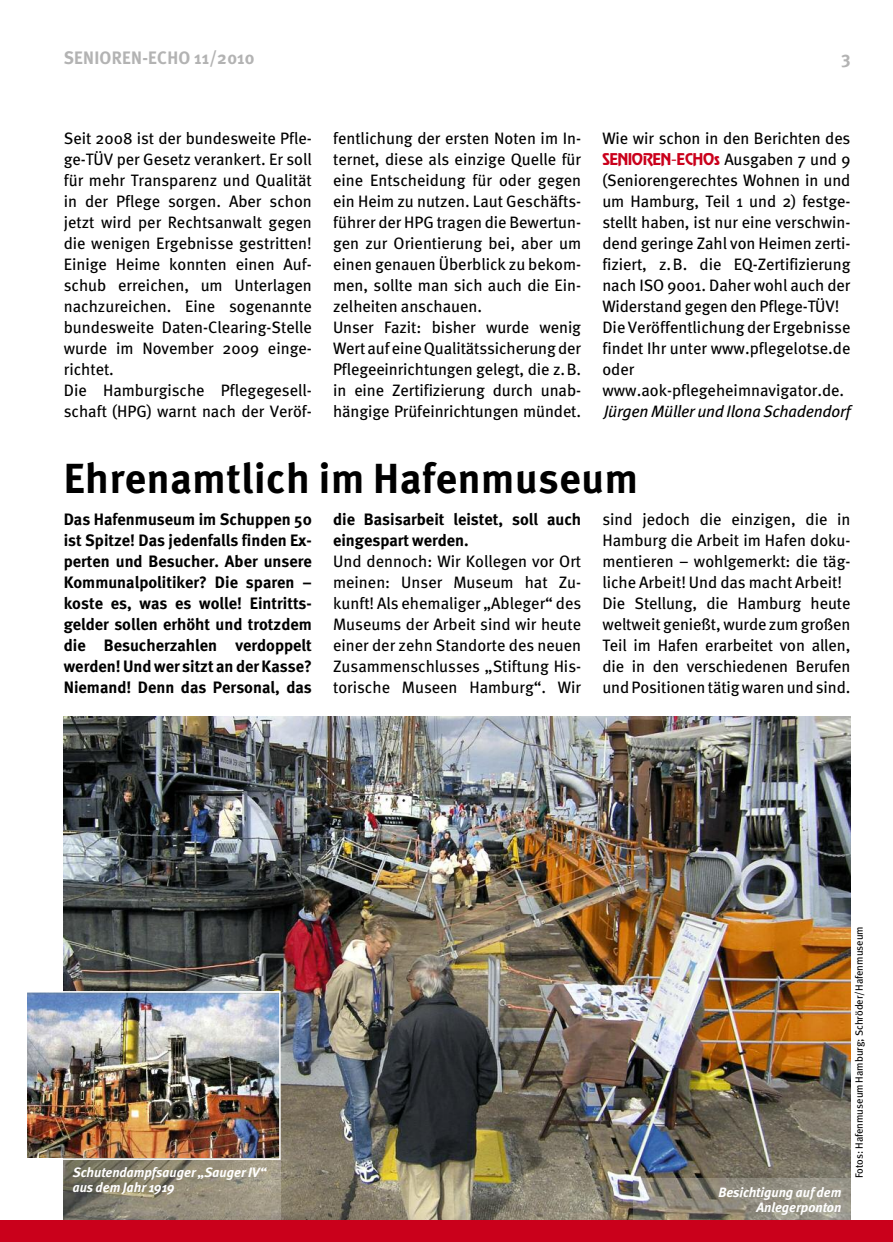
<style>
.page{position:relative;width:893px;height:1242px;background:#fff}
.page>*{position:absolute;margin:0;border:0;box-sizing:border-box;transform-origin:0 0}
.t1{font:700 42px "Meta";letter-spacing:.015em;color:#000}
.t2{font:700 18px "Meta";letter-spacing:.015em;color:#b3b3b3}
.t3{font:16.5px/21px "Meta";color:#000}
.t4{font:700 16.5px/21px "Meta";color:#000;text-align:justify}
.t5{font:italic 16.5px "Meta";letter-spacing:-.01em;color:#000}
.t6{font:700 16.5px "On Stage Serial";letter-spacing:-.005em;color:#ca001b}
.t7{font:italic 700 13.5px/15px "Meta";color:#fff}
.t8{font:10.5px "Meta";color:#000}
.s1{font-family:"Lucida Grande";font-weight:400}
.s2{font-family:"Meta";font-weight:400;color:#000}
</style>
<div class="page">
<img style="left:64px;top:716px;width:786px;height:504px">
<img style="left:64px;top:1159px;width:217px;height:61px">
<img style="left:634px;top:1178px;width:216px;height:42px">
<img style="left:29px;top:994px;width:249px;height:162px">
<div style="left:26px;top:991px;width:255px;height:168px;border:2px solid #fff"></div>
<div style="left:0;top:1220px;width:893px;height:22px;background:#ca001b"></div>
<p class="t2" style="left:64px;top:47px;width:192px">SENIOREN-ECHO 11/2010</p>
<p class="t2" style="left:841px;top:47px;width:11px">3</p>
<p class="t3" style="left:64px;top:128px;width:250px">Seit 2008 ist der bundesweite Pfle&shy;ge-TÜV per Gesetz verankert. Er soll für mehr Transparenz und Qualität in der Pflege sorgen. Aber schon jetzt wird per Rechtsanwalt gegen die wenigen Ergebnisse gestritten!<br>Einige Heime konnten einen Auf&shy;schub erreichen, um Unterlagen nachzureichen. Eine sogenannte bundesweite Daten-Clearing-Stelle wurde im November 2009 einge&shy;richtet.<br>Die Hamburgische Pflegegesell&shy;schaft (HPG) warnt nach der Veröf-</p>
<p class="t3" style="left:333px;top:128px;width:250px">fentlichung der ersten Noten im In&shy;ternet, diese als einzige Quelle für eine Entscheidung für oder gegen ein Heim zu nutzen. Laut Geschäfts&shy;führer der HPG tragen die Bewertun&shy;gen zur Orientierung bei, aber um einen genauen Überblick zu bekom&shy;men, sollte man sich auch die Ein&shy;zelheiten anschauen.<br>Unser Fazit: bisher wurde wenig Wert auf eine Qualitätssicherung der Pflegeeinrichtungen gelegt, die z.B. in eine Zertifizierung durch unab&shy;hängige Prüfeinrichtungen mündet.</p>
<p class="t3" style="left:602px;top:128px;width:250px">Wie wir schon in den Berichten des</p>
<p class="t6" style="left:602px;top:150px;width:249px">SENIOREN<span class="s1">-</span>ECHOs <span class="s2">Ausgaben 7 und 9</span></p>
<p class="t3" style="left:602px;top:170px;width:250px">(Seniorengerechtes Wohnen in und um Hamburg, Teil 1 und 2) festge&shy;stellt haben, ist nur eine verschwin&shy;dend geringe Zahl von Heimen zerti&shy;fiziert, z.B. die EQ-Zertifizierung nach ISO 9001. Daher wohl auch der<br>Widerstand gegen den Pflege-TÜV!<br>Die Veröffentlichung der Ergebnisse findet Ihr unter www.pflegelotse.de oder www.aok-pflegeheimnavigator.de.</p>
<p class="t5" style="left:604px;top:406px;width:248px">Jürgen Müller und Ilona Schadendorf</p>
<h1 class="t1" style="left:64px;top:454px;width:576px">Ehrenamtlich im Hafenmuseum</h1>
<p class="t4" style="left:64px;top:509px;width:250px">Das Hafenmuseum im Schuppen 50 ist Spitze! Das jedenfalls finden Ex&shy;perten und Besucher. Aber unsere Kommunalpolitiker? Die sparen – koste es, was es wolle! Eintritts&shy;gelder sollen erhöht und trotzdem die Besucherzahlen verdoppelt werden! Und wer sitzt an der Kasse?<br>Niemand! Denn das Personal, das</p>
<p class="t4" style="left:333px;top:509px;width:250px">die Basisarbeit leistet, soll auch eingespart werden.</p>
<p class="t3" style="left:333px;top:551px;width:250px;text-align:justify">Und dennoch: Wir Kollegen vor Ort meinen: Unser Museum hat Zu&shy;kunft! Als ehemaliger „Ableger“ des Museums der Arbeit sind wir heute einer der zehn Standorte des neuen Zusammenschlusses „Stiftung His&shy;torische Museen Hamburg“. Wir</p>
<p class="t3" style="left:602px;top:508px;width:250px">sind jedoch die einzigen, die in Hamburg die Arbeit im Hafen doku&shy;mentieren – wohlgemerkt: die täg&shy;liche Arbeit! Und das macht Arbeit!<br>Die Stellung, die Hamburg heute weltweit genießt, wurde zum großen Teil im Hafen erarbeitet von allen, die in den verschiedenen Berufen und Positionen tätig waren und sind.</p>
<p class="t7" style="left:73px;top:1166px;width:195px">Schutendampfsauger „Sauger IV“ aus dem Jahr 1919</p>
<p class="t7" style="left:718px;top:1186px;width:125px;text-align:right">Besichtigung auf dem<br>Anlegerponton</p>
<p class="t8" style="left:853px;top:1178px;width:253px;rotate:-90deg">Fotos: Hafenmuseum Hamburg; Schröder/Hafenmuseum</p>
</div>
